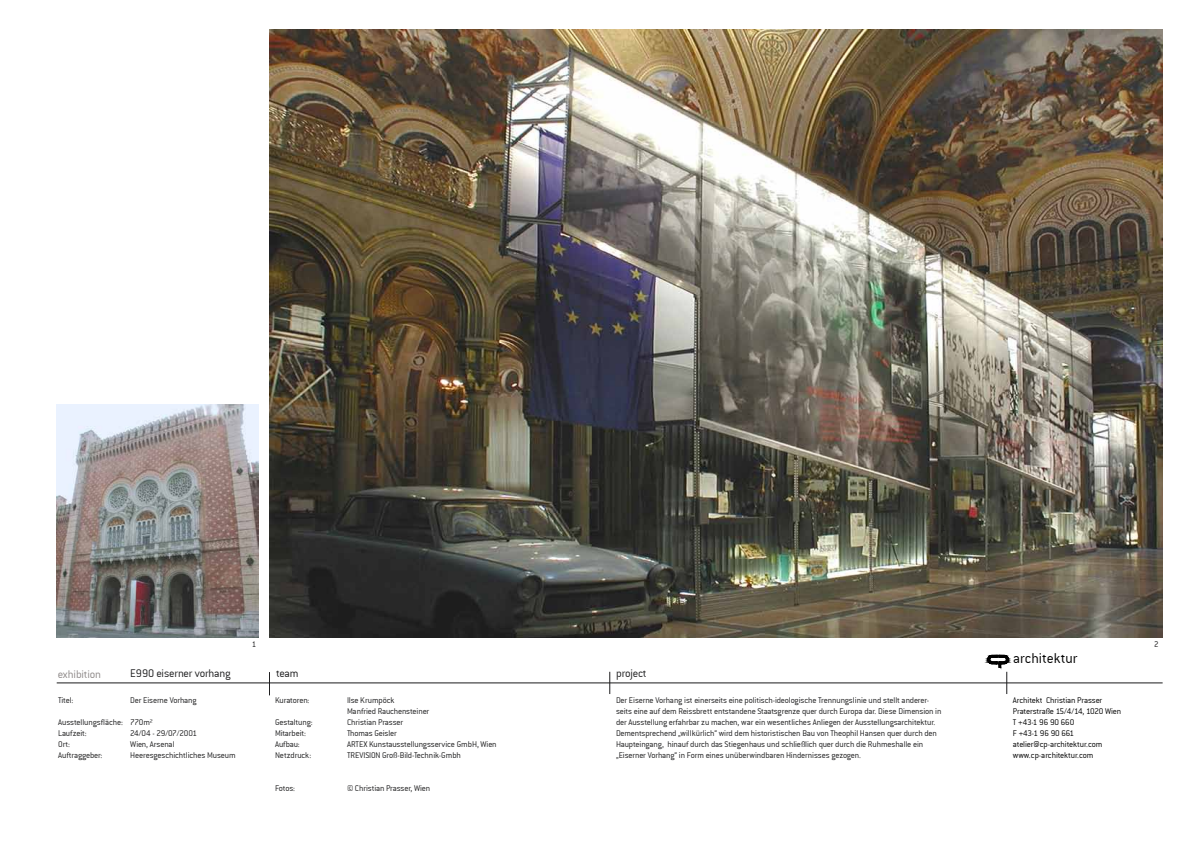
<style>
.page{position:relative;width:1191px;height:842px;background:#fff}
.page>*{position:absolute;margin:0;border:0;box-sizing:border-box;transform-origin:0 0}
.t1{font:15.4px "Conduit ITCTT Light";color:#000}
.t2{font:12px "Conduit ITCTT Light";letter-spacing:-.015em;color:#1c1c1d}
.t3{font:12px "Conduit ITCTT Light";letter-spacing:-.015em;color:#8e8988}
.t4{font:9px/11px "Conduit ITCTT Light";letter-spacing:-.015em;color:#1c1c1d}
.t5{font:9px/11px "Conduit ITCTT Light";letter-spacing:-.015em;color:#000}
.t6{font:9px "Conduit ITCTT Light";letter-spacing:-.045em;color:#1c1c1d}
</style>
<div class="page">
<svg style="left:609px;top:672px;width:1px;height:22px"></svg>
<hr style="left:57px;top:683px;width:1105px;height:1px;background:#1c1c1d">
<svg style="left:269px;top:672px;width:1px;height:23px"></svg>
<svg style="left:984px;top:654px;width:94px;height:40px"></svg>
<img style="left:57px;top:405px;width:201px;height:233px">
<img style="left:269px;top:29px;width:893px;height:609px">
<h2 class="t3" style="left:58px;top:667px;width:45px">exhibition</h2>
<h2 class="t2" style="left:130px;top:667px;width:102px">E990 eiserner vorhang</h2>
<p class="t4" style="left:58px;top:695px;width:17px">Titel:</p>
<p class="t4" style="left:130px;top:695px;width:68px">Der Eiserne Vorhang</p>
<p class="t4" style="left:58px;top:717px;width:96px">Ausstellungsfläche: 770m²<br>Laufzeit:</p>
<p class="t6" style="left:130px;top:728px;width:68px">24/04 - 29/07/2001</p>
<p class="t4" style="left:58px;top:739px;width:13px">Ort:</p>
<p class="t4" style="left:130px;top:739px;width:46px">Wien, Arsenal</p>
<p class="t4" style="left:58px;top:750px;width:45px">Auftraggeber:</p>
<p class="t4" style="left:130px;top:750px;width:107px">Heeresgeschichtliches Museum</p>
<p class="t4" style="left:252px;top:638px;width:6px">1</p>
<p class="t4" style="left:1154px;top:638px;width:6px">2</p>
<h2 class="t2" style="left:276px;top:667px;width:24px">team</h2>
<h2 class="t2" style="left:616px;top:667px;width:32px">project</h2>
<p class="t4" style="left:275px;top:695px;width:36px">Kuratoren:</p>
<p class="t4" style="left:347px;top:695px;width:84px">IIse Krumpöck<br>Manfried Rauchensteiner</p>
<p class="t4" style="left:275px;top:717px;width:39px">Gestaltung:</p>
<p class="t4" style="left:347px;top:717px;width:58px">Christian Prasser</p>
<p class="t4" style="left:275px;top:728px;width:32px">Mitarbeit:</p>
<p class="t4" style="left:347px;top:728px;width:51px">Thomas Geisler</p>
<p class="t4" style="left:275px;top:739px;width:26px">Aufbau:</p>
<p class="t4" style="left:347px;top:739px;width:151px">ARTEX Kunstausstellungsservice GmbH, Wien</p>
<p class="t4" style="left:275px;top:750px;width:38px">Netzdruck:</p>
<p class="t4" style="left:347px;top:750px;width:115px">TREVISION Groß-Bild-Technik-Gmbh</p>
<p class="t4" style="left:275px;top:783px;width:21px">Fotos:</p>
<p class="t4" style="left:347px;top:783px;width:85px">© Christian Prasser, Wien</p>
<p class="t4" style="left:616px;top:694px;width:327px">Der Eiserne Vorhang ist einerseits eine politisch-ideologische Trennungslinie und stellt anderer&shy;seits eine auf dem Reissbrett entstandene Staatsgrenze quer durch Europa dar. Diese Dimension in der Ausstellung erfahrbar zu machen, war ein wesentliches Anliegen der Ausstellungsarchitektur.<br>Dementsprechend „willkürlich“ wird dem historistischen Bau von Theophil Hansen quer durch den Haupteingang, hinauf durch das Stiegenhaus und schließlich quer durch die Ruhmeshalle ein „Eiserner Vorhang“ in Form eines unüberwindbaren Hindernisses gezogen.</p>
<h1 class="t1" style="left:1013px;top:650px;width:66px">architektur</h1>
<p class="t5" style="left:1013px;top:695px;width:110px">Architekt Christian Prasser<br>Praterstraße 15/4/14, 1020 Wien<br>T +43-1 96 90 660<br>F +43-1 96 90 661 atelier@cp-architektur.com www.cp-architektur.com</p>
</div>
